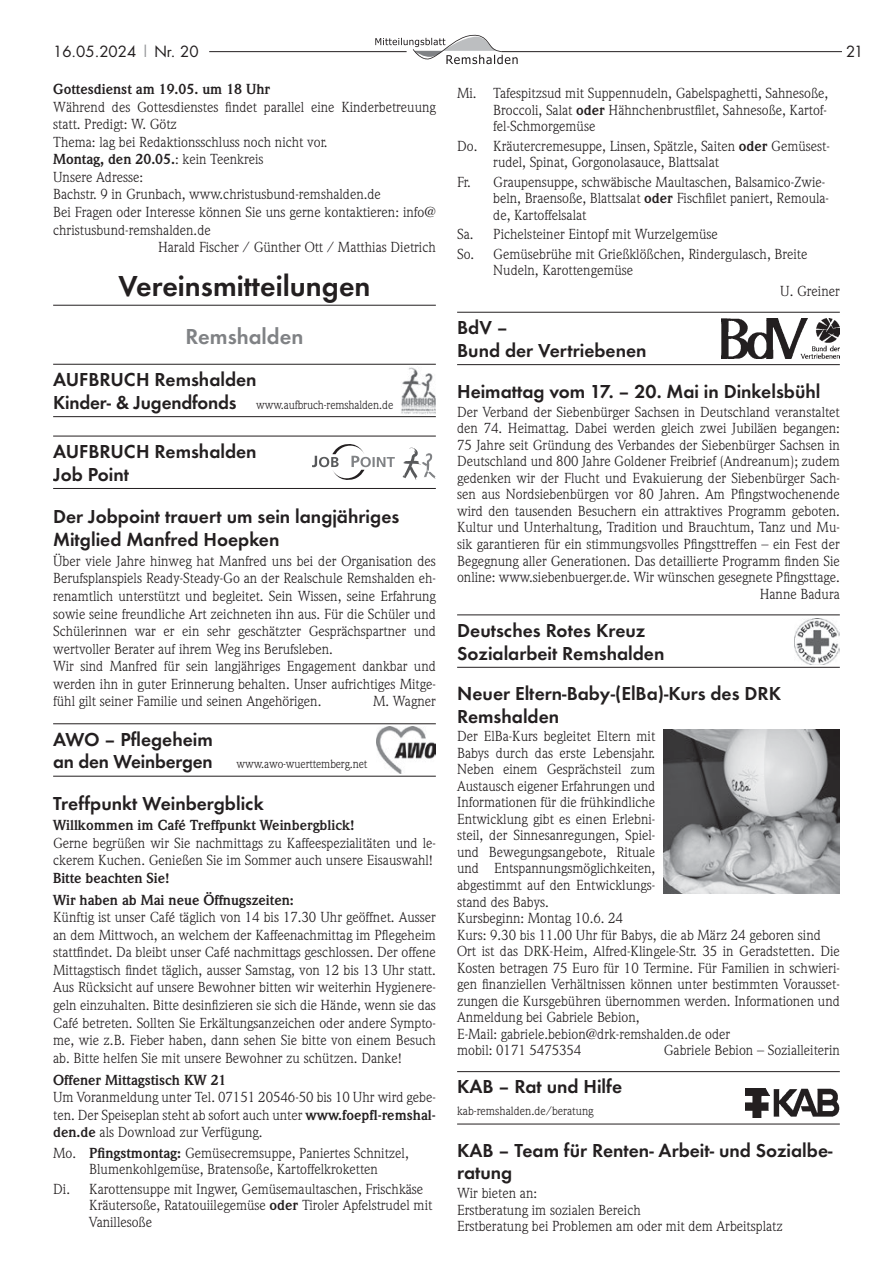
<style>
.page{position:relative;width:893px;height:1263px;background:#fff}
.page>*{position:absolute;margin:0;border:0;box-sizing:border-box;transform-origin:0 0}
.t1{font:600 30px "Futura T";color:#231f20}
.t2{font:600 22.5px "Futura T";color:#808285}
.t3{font:600 19.5px/22.5px "Futura T";color:#231f20}
.t4{font:15px "Futura";color:#231f20}
.t5{font:14.25px/16.5px "Weidemann";color:#231f20}
.t6{font:700 14.25px/21.8px "Weidemann";color:#231f20}
.t7{font:12px "Weidemann";letter-spacing:-.01em;color:#231f20}
.s1{color:#949698}
.s2{font-weight:400}
.s3{font-family:"Futura T";font-weight:600;font-size:19.5px}
.s4{font-weight:700}
</style>
<div class="page">
<hr style="left:209px;top:51px;width:198px;height:1px;background:#231f20">
<hr style="left:501px;top:51px;width:341px;height:1px;background:#231f20">
<svg style="left:375px;top:34px;width:143px;height:30px"></svg>
<hr style="left:53px;top:305px;width:383px;height:1px;background:#231f20">
<hr style="left:53px;top:416px;width:383px;height:1px;background:#231f20">
<hr style="left:53px;top:364px;width:383px;height:1px;background:#231f20">
<img style="left:401px;top:367px;width:35px;height:48px">
<hr style="left:53px;top:488px;width:383px;height:1px;background:#231f20">
<hr style="left:53px;top:436px;width:383px;height:1px;background:#231f20">
<svg style="left:402px;top:447px;width:34px;height:33px"></svg>
<svg style="left:312px;top:444px;width:83px;height:36px"></svg>
<hr style="left:53px;top:776px;width:383px;height:1px;background:#231f20">
<hr style="left:53px;top:723px;width:383px;height:1px;background:#231f20">
<img style="left:377px;top:726px;width:59px;height:48px">
<hr style="left:457px;top:364px;width:383px;height:1px;background:#231f20">
<hr style="left:457px;top:312px;width:383px;height:1px;background:#231f20">
<img style="left:721px;top:319px;width:119px;height:40px">
<hr style="left:457px;top:667px;width:383px;height:1px;background:#231f20">
<hr style="left:457px;top:614px;width:383px;height:1px;background:#231f20">
<img style="left:794px;top:618px;width:46px;height:46px">
<hr style="left:457px;top:1124px;width:383px;height:1px;background:#231f20">
<hr style="left:457px;top:1071px;width:383px;height:1px;background:#231f20">
<img style="left:746px;top:1089px;width:24px;height:28px">
<img style="left:773px;top:1089px;width:67px;height:28px">
<img style="left:664px;top:730px;width:176px;height:163px">
<p class="t4" style="left:53px;top:41px;width:147px">16.05.2024 <span class="s1">|</span> Nr. 20</p>
<p class="t4" style="left:846px;top:41px;width:19px">21</p>
<p class="t6" style="left:53px;top:78px;width:219px">Gottesdienst am 19.05. um 18 Uhr</p>
<p class="t5" style="left:53px;top:98px;width:384px">Während des Gottesdienstes findet parallel eine Kinderbetreuung</p>
<p class="t5" style="left:53px;top:116px;width:125px">statt. Predigt: W. Götz</p>
<p class="t5" style="left:53px;top:133px;width:276px">Thema: lag bei Redaktionsschluss noch nicht vor.</p>
<p class="t6" style="left:53px;top:149px;width:212px">Montag, den 20.05.<span class="s2">: kein Teenkreis</span></p>
<p class="t5" style="left:53px;top:169px;width:92px">Unsere Adresse:</p>
<p class="t5" style="left:53px;top:186px;width:329px">Bachstr. 9 in Grunbach, www.christusbund-remshalden.de</p>
<p class="t5" style="left:53px;top:204px;width:384px">Bei Fragen oder Interesse können Sie uns gerne kontaktieren: info@</p>
<p class="t5" style="left:53px;top:221px;width:159px">christusbund-remshalden.de</p>
<p class="t5" style="left:158px;top:239px;width:279px">Harald Fischer / Günther Ott / Matthias Dietrich</p>
<h1 class="t1" style="left:118px;top:269px;width:254px">Vereinsmitteilungen</h1>
<h2 class="t2" style="left:186px;top:323px;width:119px">Remshalden</h2>
<h3 class="t3" style="left:53px;top:368px;width:205px">AUFBRUCH Remshalden</h3>
<p class="t7" style="left:53px;top:397px;width:342px"><span class="s3">Kinder- &amp; Jugendfonds</span> www.aufbruch-remshalden.de</p>
<h3 class="t3" style="left:53px;top:440px;width:205px">AUFBRUCH Remshalden<br>Job Point</h3>
<h3 class="t3" style="left:53px;top:504px;width:348px;line-height:23.5px">Der Jobpoint trauert um sein langjähriges<br>Mitglied Manfred Hoepken</h3>
<p class="t5" style="left:53px;top:552px;width:384px;line-height:17.5px">Über viele Jahre hinweg hat Manfred uns bei der Organisation des Berufsplanspiels Ready-Steady-Go an der Realschule Remshalden eh&shy;renamtlich unterstützt und begleitet. Sein Wissen, seine Erfahrung sowie seine freundliche Art zeichneten ihn aus. Für die Schüler und Schülerinnen war er ein sehr geschätzter Gesprächspartner und wertvoller Berater auf ihrem Weg ins Berufsleben.<br>Wir sind Manfred für sein langjähriges Engagement dankbar und werden ihn in guter Erinnerung behalten. Unser aufrichtiges Mitge&shy;fühl gilt seiner Familie und seinen Angehörigen.</p>
<p class="t5" style="left:493px;top:85px;width:337px;text-align:justify;text-indent:-36px">Mi. Tafespitzsud mit Suppennudeln, Gabelspaghetti, Sahnesoße, Broccoli, Salat <span class="s4">oder</span> Hähnchenbrustfilet, Sahnesoße, Kartof&shy;fel-Schmorgemüse</p>
<p class="t5" style="left:493px;top:138px;width:338px;text-indent:-36px">Do. Kräutercremesuppe, Linsen, Spätzle, Saiten <span class="s4">oder</span> Gemüsest&shy;rudel, Spinat, Gorgonolasauce, Blattsalat</p>
<p class="t5" style="left:493px;top:173px;width:337px;text-indent:-36px">Fr. Graupensuppe, schwäbische Maultaschen, Balsamico-Zwie&shy;beln, Braensoße, Blattsalat <span class="s4">oder</span> Fischfilet paniert, Remoula&shy;de, Kartoffelsalat</p>
<p class="t5" style="left:457px;top:224px;width:352px;line-height:19.5px">Sa. Pichelsteiner Eintopf mit Wurzelgemüse<br>So. Gemüsebrühe mit Grießklößchen, Rindergulasch, Breite</p>
<p class="t5" style="left:493px;top:262px;width:141px">Nudeln, Karottengemüse</p>
<p class="t5" style="left:780px;top:283px;width:61px">U. Greiner</p>
<h3 class="t3" style="left:457px;top:316px;width:191px">BdV –<br>Bund der Vertriebenen</h3>
<h3 class="t3" style="left:457px;top:380px;width:365px">Heimattag vom 17. – 20. Mai in Dinkelsbühl</h3>
<p class="t5" style="left:457px;top:403px;width:384px;text-align:right">Der Verband der Siebenbürger Sachsen in Deutschland veranstaltet den 74. Heimattag. Dabei werden gleich zwei Jubiläen begangen:<br>75 Jahre seit Gründung des Verbandes der Siebenbürger Sachsen in Deutschland und 800 Jahre Goldener Freibrief (Andreanum); zudem gedenken wir der Flucht und Evakuierung der Siebenbürger Sach&shy;sen aus Nordsiebenbürgen vor 80 Jahren. Am Pfingstwochenende wird den tausenden Besuchern ein attraktives Programm geboten.<br>Kultur und Unterhaltung, Tradition und Brauchtum, Tanz und Mu&shy;sik garantieren für ein stimmungsvolles Pfingsttreffen – ein Fest der Begegnung aller Generationen. Das detaillierte Programm finden Sie online: www.siebenbuerger.de. Wir wünschen gesegnete Pfingsttage.<br>Hanne Badura</p>
<h3 class="t3" style="left:457px;top:619px;width:209px">Deutsches Rotes Kreuz<br>Sozialarbeit Remshalden</h3>
<h3 class="t3" style="left:457px;top:682px;width:326px">Neuer Eltern-Baby-(ElBa)-Kurs des DRK<br>Remshalden</h3>
<p class="t5" style="left:457px;top:728px;width:384px">Der ElBa-Kurs begleitet Eltern mit<br>Babys durch das erste Lebensjahr.<br>Neben einem Gesprächsteil zum<br>Austausch eigener Erfahrungen und<br>Informationen für die frühkindliche<br>Entwicklung gibt es einen Erlebni-<br>steil, der Sinnesanregungen, Spiel-<br>und Bewegungsangebote, Rituale<br>und Entspannungsmöglichkeiten,<br>abgestimmt auf den Entwicklungs-<br>stand des Babys.<br>Kursbeginn: Montag 10.6. 24<br>Kurs: 9.30 bis 11.00 Uhr für Babys, die ab März 24 geboren sind Ort ist das DRK-Heim, Alfred-Klingele-Str. 35 in Geradstetten. Die Kosten betragen 75 Euro für 10 Termine. Für Familien in schwieri&shy;gen finanziellen Verhältnissen können unter bestimmten Vorausset&shy;zungen die Kursgebühren übernommen werden. Informationen und Anmeldung bei Gabriele Bebion,<br>E-Mail: gabriele.bebion@drk-remshalden.de oder<br>mobil: 0171 5475354</p>
<p class="t5" style="left:373px;top:693px;width:64px">M. Wagner</p>
<h3 class="t3" style="left:53px;top:728px;width:161px">AWO – Pflegeheim</h3>
<p class="t7" style="left:53px;top:757px;width:316px"><span class="s3">an den Weinbergen</span> www.awo-wuerttemberg.net</p>
<h3 class="t3" style="left:53px;top:792px;width:212px">Treffpunkt Weinbergblick</h3>
<p class="t6" style="left:53px;top:814px;width:303px">Willkommen im Café Treffpunkt Weinbergblick!</p>
<p class="t5" style="left:53px;top:834px;width:384px;line-height:17.5px">Gerne begrüßen wir Sie nachmittags zu Kaffeespezialitäten und le&shy;ckerem Kuchen. Genießen Sie im Sommer auch unsere Eisauswahl!</p>
<p class="t6" style="left:53px;top:867px;width:242px">Bitte beachten Sie!<br>Wir haben ab Mai neue Öffnugszeiten:</p>
<p class="t5" style="left:53px;top:908px;width:384px;line-height:17.5px;text-align:justify">Künftig ist unser Café täglich von 14 bis 17.30 Uhr geöffnet. Ausser an dem Mittwoch, an welchem der Kaffeenachmittag im Pflegeheim stattfindet. Da bleibt unser Café nachmittags geschlossen. Der offene Mittagstisch findet täglich, ausser Samstag, von 12 bis 13 Uhr statt.<br>Aus Rücksicht auf unsere Bewohner bitten wir weiterhin Hygienere&shy;geln einzuhalten. Bitte desinfizieren sie sich die Hände, wenn sie das Café betreten. Sollten Sie Erkältungsanzeichen oder andere Sympto&shy;me, wie z.B. Fieber haben, dann sehen Sie bitte von einem Besuch ab. Bitte helfen Sie mit unsere Bewohner zu schützen. Danke!</p>
<p class="t6" style="left:53px;top:1069px;width:175px">Offener Mittagstisch KW 21</p>
<p class="t5" style="left:53px;top:1088px;width:384px;line-height:17.5px;text-align:justify">Um Voranmeldung unter Tel. 07151 20546-50 bis 10 Uhr wird gebe&shy;ten. Der Speiseplan steht ab sofort auch unter <span class="s4">www.foepfl-remshal&shy;den.de</span> als Download zur Verfügung.</p>
<p class="t5" style="left:53px;top:1145px;width:357px;text-align:center">Mo. <span class="s4">Pfingstmontag:</span> Gemüsecremsuppe, Paniertes Schnitzel,<br>Blumenkohlgemüse, Bratensoße, Kartoffelkroketten</p>
<p class="t5" style="left:89px;top:1180px;width:345px;text-indent:-36px">Di. Karottensuppe mit Ingwer, Gemüsemaultaschen, Frischkäse<br>Kräutersoße, Ratatouiilegemüse <span class="s4">oder</span> Tiroler Apfelstrudel mit<br>Vanillesoße</p>
<p class="t5" style="left:664px;top:1042px;width:177px">Gabriele Bebion – Sozialleiterin</p>
<h3 class="t3" style="left:457px;top:1075px;width:167px">KAB – Rat und Hilfe</h3>
<p class="t7" style="left:457px;top:1104px;width:138px">kab-remshalden.de/beratung</p>
<h3 class="t3" style="left:457px;top:1139px;width:377px">KAB – Team für Renten- Arbeit- und Sozialbe&shy;ratung</h3>
<p class="t5" style="left:457px;top:1185px;width:327px">Wir bieten an:<br>Erstberatung im sozialen Bereich<br>Erstberatung bei Problemen am oder mit dem Arbeitsplatz</p>
</div>
